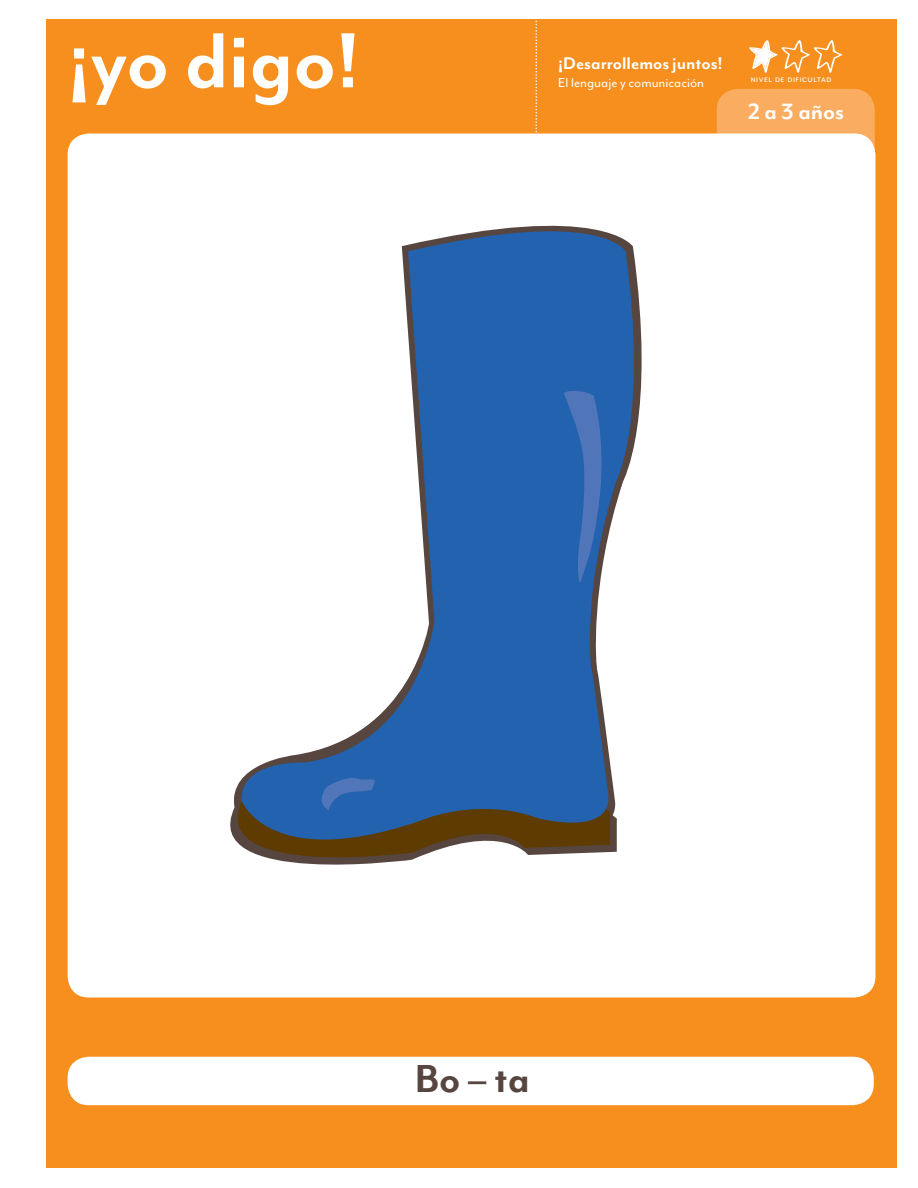
<style>
.page{position:relative;width:918px;height:1188px;background:#fff}
.page>*{position:absolute;margin:0;border:0;box-sizing:border-box;transform-origin:0 0}
.t1{font:700 90px "Mr Eaves Mod OT";color:#fff}
.t2{font:700 45px "Mr Eaves Mod OT";color:#574640}
.t3{font:700 25.5px "Mr Eaves Mod OT";color:#fff}
.t4{font:700 19.5px "Mr Eaves Mod OT";color:#fff}
.t5{font:15px "Mr Eaves Mod OT";color:#fff}
.t6{font:10.5px "Mr Eaves Mod OT";letter-spacing:.05em;color:#fff}
</style>
<div class="page">
<div style="left:46px;top:20px;width:851px;height:1148px;background:#f78f1e"></div>
<div style="left:717px;top:89px;width:158px;height:136px;background:#faad60;border-radius:21px"></div>
<div style="left:68px;top:134px;width:807px;height:864px;background:#fff;border-radius:21px"></div>
<svg style="left:749px;top:40px;width:94px;height:33px"></svg>
<div style="left:68px;top:1057px;width:806px;height:48px;background:#fff;border-radius:21px"></div>
<svg style="left:536px;top:19px;width:1px;height:115px"></svg>
<svg style="left:243px;top:225px;width:399px;height:627px"></svg>
<svg style="left:230px;top:777px;width:380px;height:88px;background:#55697f"></svg>
<svg style="left:564px;top:390px;width:42px;height:201px;background:#396aaf"></svg>
<h1 class="t1" style="left:68px;top:10px;width:294px">¡yo digo!</h1>
<h3 class="t4" style="left:558px;top:53px;width:166px">¡Desarrollemos juntos!</h3>
<p class="t5" style="left:558px;top:75px;width:147px">El lenguaje y comunicación</p>
<p class="t6" style="left:751px;top:73px;width:82px">nivel de dificultad</p>
<h3 class="t3" style="left:748px;top:96px;width:98px">2 a 3 años</h3>
<h2 class="t2" style="left:415px;top:1053px;width:117px">Bo – ta</h2>
</div>
